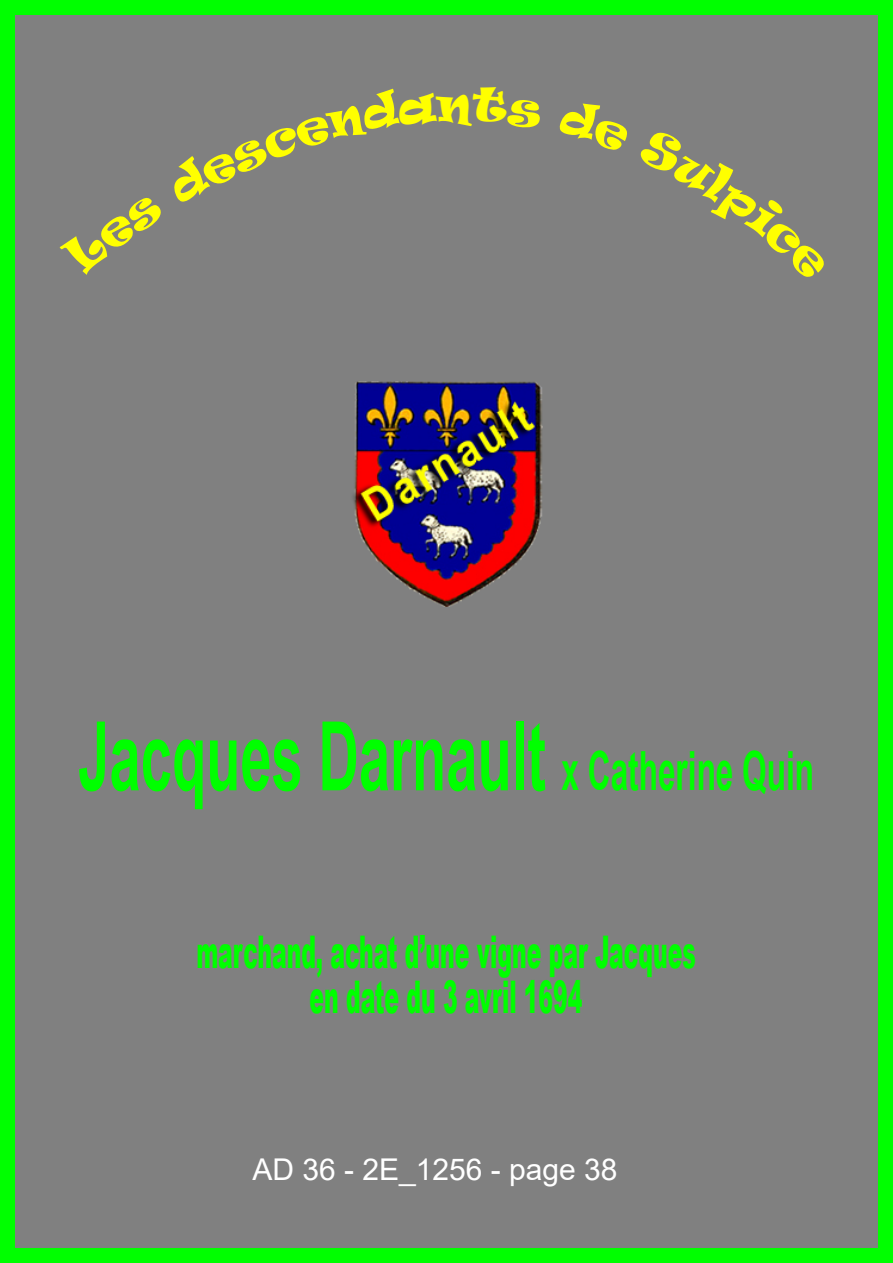
<style>
.page{position:relative;width:893px;height:1263px;background:#808080}
.page>*{position:absolute;margin:0;border:0;box-sizing:border-box;transform-origin:0 0}
.t1{font:700 96px "Arial";color:#0f0;scale:.58 1}
.t2{font:900 45px/45px "Arial";color:#0f0;text-align:center;scale:.49 1}
.t3{font:30px "Arial";color:#fff}
.s1{font-size:54px}
</style>
<div class="page">
<img style="left:352px;top:381px;width:190px;height:226px">
<img style="left:351px;top:400px;width:183px;height:129px">
<img style="left:359px;top:400px;width:177px;height:122px">
<div style="left:59px;top:86px;width:483px;height:191px;background:#808080"></div>
<div style="left:558px;top:96px;width:72px;height:57px;background:#808080"></div>
<div style="left:637px;top:127px;width:191px;height:155px;background:#808080"></div>
<h1 class="t1" style="left:78px;top:720px;width:1270px">Jacques Darnault <span class="s1">x Catherine Quin</span></h1>
<p class="t2" style="left:196px;top:934px;width:1021px">marchand, achat d’une vigne par Jacques en date du 3 avril 1694</p>
<p class="t3" style="left:252px;top:1158px;width:367px">AD 36 - 2E_1256 - page 38</p>
</div>
